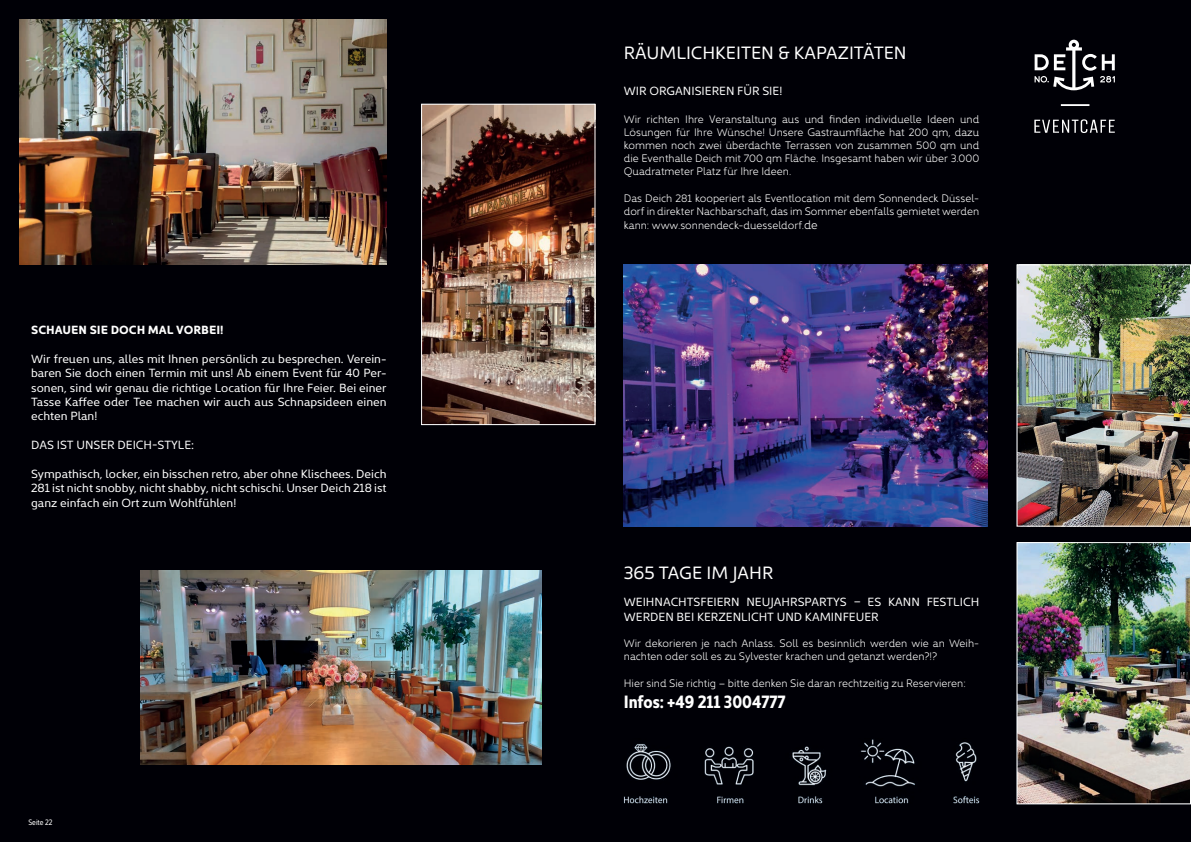
<style>
.page{position:relative;width:1191px;height:842px;background:#000006}
.page>*{position:absolute;margin:0;border:0;box-sizing:border-box;transform-origin:0 0}
.t1{font:18px "Kyrial Display Pro";color:#fff}
.t2{font:18px "Kyrial Sans Pro Bold Cond";color:#fff}
.t3{font:12px/14.4px "Kyrial Display Pro";color:#fff;text-align:justify}
.t4{font:700 12px "Kyrial Display Pro";color:#fff}
.t5{font:300 11px/13.2px "Kyrial Display Pro";color:#fff}
.t6{font:8px "Kyrial Sans Pro Regular Cond";color:#fff}
.s1{font-size:12px}
</style>
<div class="page">
<img style="left:624px;top:264px;width:363px;height:263px">
<img style="left:20px;top:20px;width:366px;height:244px">
<img style="left:140px;top:571px;width:401px;height:193px">
<svg style="left:1034px;top:119px;width:80px;height:14px"></svg>
<svg style="left:1034px;top:40px;width:80px;height:66px"></svg>
<img style="left:624px;top:739px;width:355px;height:64px">
<img style="left:423px;top:106px;width:170px;height:317px">
<div style="left:421px;top:104px;width:174px;height:321px;border:1px solid #fff"></div>
<img style="left:1018px;top:266px;width:171px;height:259px">
<div style="left:1016px;top:264px;width:175px;height:263px;border:1px solid #fff"></div>
<img style="left:1018px;top:544px;width:171px;height:258px">
<div style="left:1016px;top:542px;width:175px;height:262px;border:1px solid #fff"></div>
<p class="t4" style="left:31px;top:321px;width:194px">SCHAUEN SIE DOCH MAL VORBEI!</p>
<p class="t3" style="left:31px;top:351px;width:357px">Wir freuen uns, alles mit Ihnen persönlich zu besprechen. Verein&shy;baren Sie doch einen Termin mit uns! Ab einem Event für 40 Per&shy;sonen, sind wir genau die richtige Location für Ihre Feier. Bei einer Tasse Kaffee oder Tee machen wir auch aus Schnapsideen einen echten Plan!</p>
<p class="t3" style="left:31px;top:437px;width:164px">DAS IST UNSER DEICH-STYLE:</p>
<p class="t3" style="left:31px;top:466px;width:357px">Sympathisch, locker, ein bisschen retro, aber ohne Klischees. Deich 281 ist nicht snobby, nicht shabby, nicht schischi. Unser Deich 218 ist ganz einfach ein Ort zum Wohlfühlen!</p>
<p class="t6" style="left:28px;top:816px;width:26px">Seite 22</p>
<h1 class="t1" style="left:624px;top:40px;width:284px">RÄUMLICHKEITEN &amp; KAPAZITÄTEN</h1>
<p class="t3" style="left:624px;top:83px;width:160px">WIR ORGANISIEREN FÜR SIE!</p>
<p class="t5" style="left:624px;top:111px;width:357px;text-align:justify">Wir richten Ihre Veranstaltung aus und finden individuelle Ideen und Lösungen für Ihre Wünsche! Unsere Gastraumfläche hat 200 qm, dazu kommen noch zwei überdachte Terrassen von zusammen 500 qm und die Eventhalle Deich mit 700 qm Fläche. Insgesamt haben wir über 3.000<br>Quadratmeter Platz für Ihre Ideen.</p>
<p class="t5" style="left:624px;top:190px;width:357px">Das Deich 281 kooperiert als Eventlocation mit dem Sonnendeck Düssel&shy;dorf in direkter Nachbarschaft, das im Sommer ebenfalls gemietet werden</p>
<p class="t5" style="left:624px;top:218px;width:195px">kann: www.sonnendeck-duesseldorf.<span class="s1">de</span></p>
<h1 class="t1" style="left:624px;top:560px;width:151px">365 TAGE IM JAHR</h1>
<p class="t3" style="left:624px;top:594px;width:357px">WEIHNACHTSFEIERN NEUJAHRSPARTYS – ES KANN FESTLICH<br>WERDEN BEI KERZENLICHT UND KAMINFEUER</p>
<p class="t5" style="left:624px;top:636px;width:357px">Wir dekorieren je nach Anlass. Soll es besinnlich werden wie an Weih&shy;nachten oder soll es zu Sylvester krachen und getanzt werden?!?</p>
<p class="t5" style="left:624px;top:675px;width:343px">Hier sind Sie richtig – bitte denken Sie daran rechtzeitig zu Reservieren:</p>
<h1 class="t2" style="left:624px;top:689px;width:163px">Infos: +49 211 3004777</h1>
</div>
